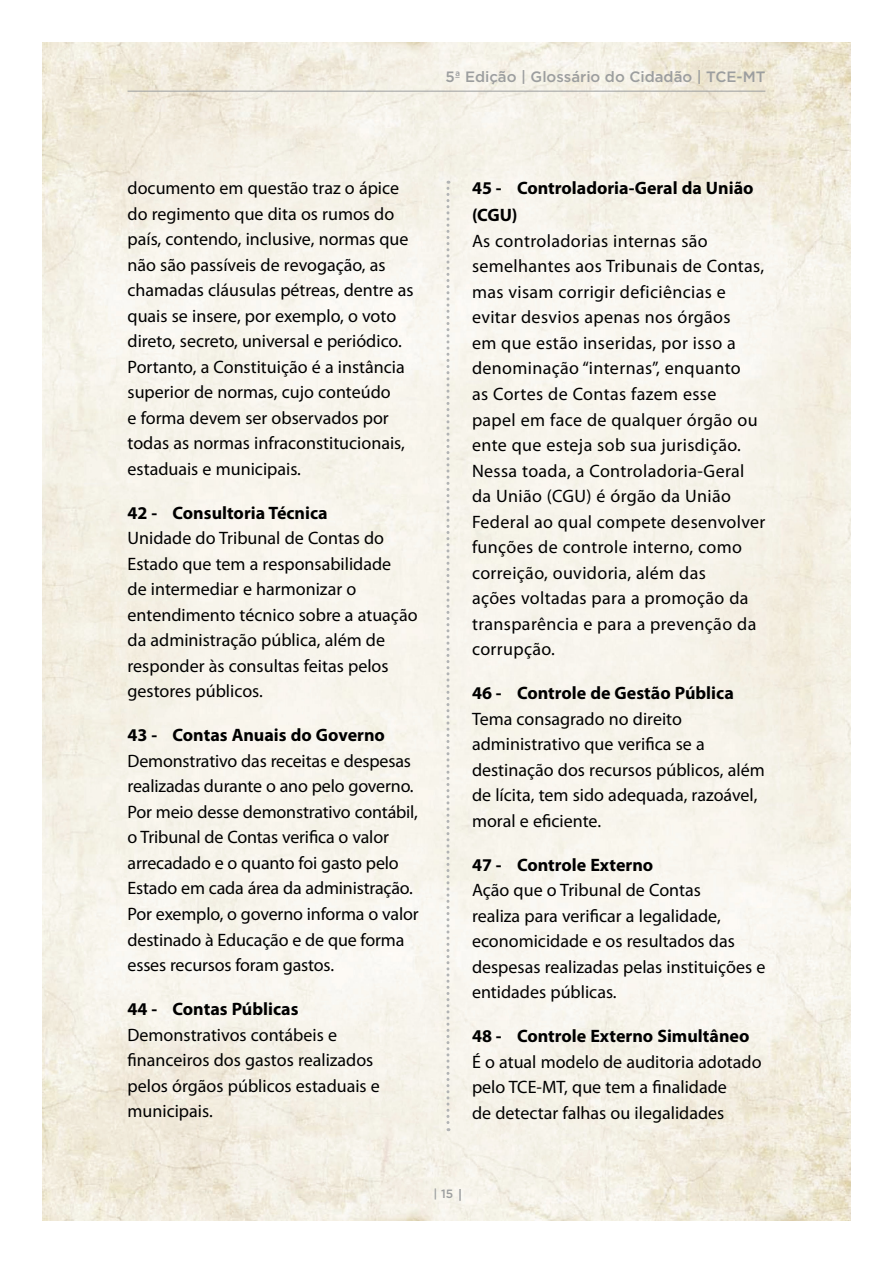
<style>
.page{position:relative;width:893px;height:1263px;background:#fff}
.page>*{position:absolute;margin:0;border:0;box-sizing:border-box;transform-origin:0 0}
.t1{font:18px/25.5px "Myriad Pro";color:#000}
.t2{font:18px/25.5px "Myriad Pro";letter-spacing:.02em;color:#000}
.t3{font:700 18px/27px "Myriad Pro";color:#000}
.t4{font:500 15px "Gotham";color:#9c9e9f}
.t5{font:500 12px "Gotham";color:#9c9e9f}
.s1{font-family:"Gill Sans Condensed";font-weight:700}
</style>
<div class="page">
<img style="left:43px;top:43px;width:807px;height:1177px">
<hr style="left:128px;top:91px;width:637px;height:1px;background:#9c9e9f">
<svg style="left:446px;top:181px;width:3px;height:950px"></svg>
<p class="t4" style="left:445px;top:67px;width:321px">5ª Edição | Glossário do Cidadão | TCE-MT</p>
<p class="t1" style="left:128px;top:175px;width:288px">documento em questão traz o ápice do regimento que dita os rumos do país, contendo, inclusive, normas que não são passíveis de revogação, as chamadas cláusulas pétreas, dentre as quais se insere, por exemplo, o voto direto, secreto, universal e periódico.<br>Portanto, a Constituição é a instância superior de normas, cujo conteúdo<br>e forma devem ser observados por todas as normas infraconstitucionais, estaduais e municipais.</p>
<p class="t3" style="left:128px;top:499px;width:202px">42 - Consultoria Técnica</p>
<p class="t1" style="left:128px;top:525px;width:291px">Unidade do Tribunal de Contas do<br>Estado que tem a responsabilidade<br>de intermediar e harmonizar o entendimento técnico sobre a atuação da administração pública, além de responder às consultas feitas pelos gestores públicos.</p>
<p class="t3" style="left:128px;top:721px;width:259px">43 - Contas Anuais do Governo</p>
<p class="t1" style="left:128px;top:748px;width:293px">Demonstrativo das receitas e despesas realizadas durante o ano pelo governo.<br>Por meio desse demonstrativo contábil, o Tribunal de Contas verifica o valor arrecadado e o quanto foi gasto pelo Estado em cada área da administração.<br>Por exemplo, o governo informa o valor destinado à Educação e de que forma esses recursos foram gastos.</p>
<p class="t3" style="left:128px;top:995px;width:173px">44 - Contas Públicas</p>
<p class="t1" style="left:128px;top:1021px;width:254px">Demonstrativos contábeis e financeiros dos gastos realizados pelos órgãos públicos estaduais e municipais.</p>
<p class="t3" style="left:472px;top:174px;width:283px">45 - Controladoria-Geral da União (CGU)</p>
<p class="t2" style="left:472px;top:228px;width:295px">As controladorias internas são semelhantes aos Tribunais de Contas, mas visam corrigir deficiências e evitar desvios apenas nos órgãos<br>em que estão inseridas, por isso a denominação “internas”, enquanto<br>as Cortes de Contas fazem esse<br>papel em face de qualquer órgão ou ente que esteja sob sua jurisdição.<br>Nessa toada, a Controladoria-Geral da União (CGU) é órgão da União<br>Federal ao qual compete desenvolver funções de controle interno, como correição, ouvidoria, além das<br>ações voltadas para a promoção da transparência e para a prevenção da corrupção.</p>
<p class="t3" style="left:472px;top:679px;width:263px">46 - Controle de Gestão Pública</p>
<p class="t1" style="left:472px;top:705px;width:294px">Tema consagrado no direito administrativo que verifica se a destinação dos recursos públicos, além de lícita, tem sido adequada, razoável, moral e eficiente.</p>
<p class="t3" style="left:472px;top:850px;width:183px">47 - Controle Externo</p>
<p class="t1" style="left:472px;top:877px;width:295px">Ação que o Tribunal de Contas<br>realiza para verificar a legalidade, economicidade e os resultados das despesas realizadas pelas instituições e entidades públicas.</p>
<p class="t3" style="left:472px;top:1022px;width:279px">48 - Controle Externo Simultâneo</p>
<p class="t1" style="left:472px;top:1049px;width:291px">É o atual modelo de auditoria adotado pelo TCE-MT, que tem a finalidade<br>de detectar falhas ou ilegalidades</p>
<p class="t5" style="left:434px;top:1186px;width:32px">| 15 <span class="s1">|</span></p>
</div>
